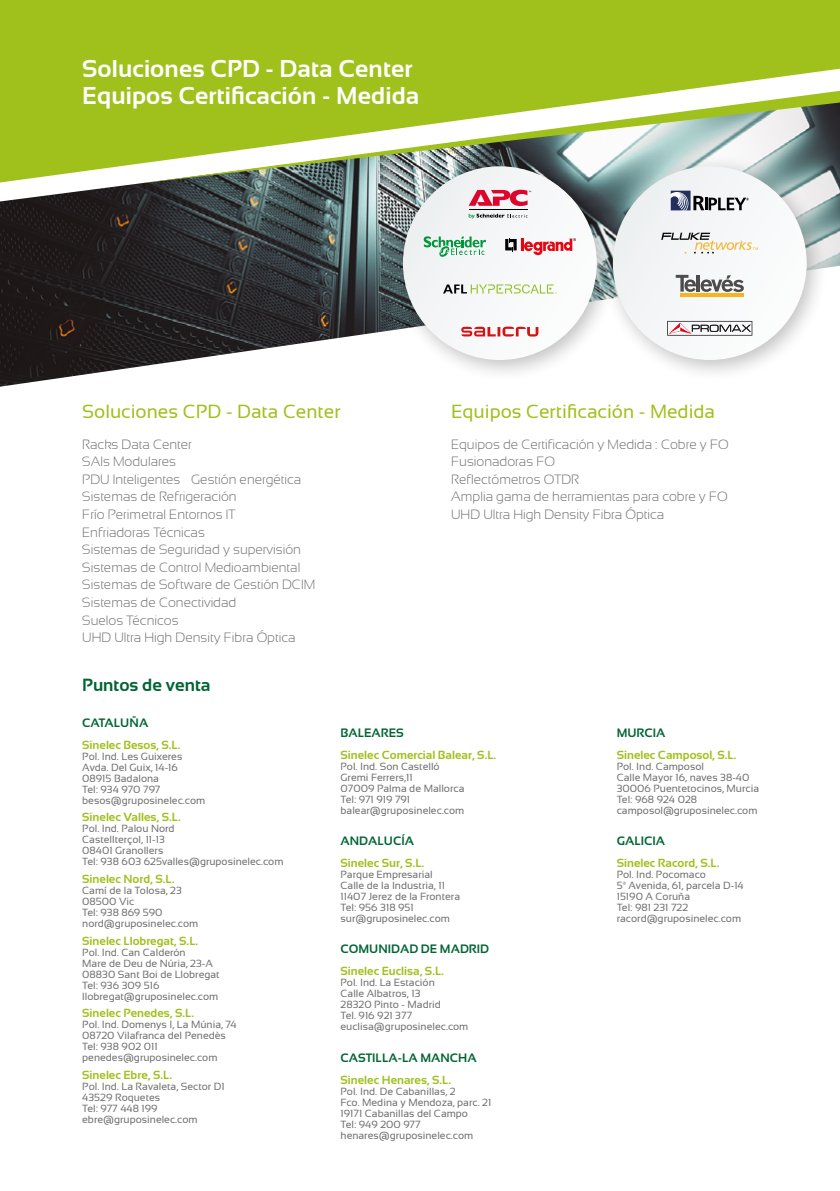
<style>
.page{position:relative;width:840px;height:1191px;background:#fff}
.page>*{position:absolute;margin:0;border:0;box-sizing:border-box;transform-origin:0 0}
.t1{font:700 24.4px/27px "Sansation";letter-spacing:.005em;color:#fff}
.t2{font:19px "Sansation";color:#a0c01b}
.t3{font:700 17.6px "Sansation";color:#006533}
.t4{font:300 13.4px/17.6px "Sansation";color:#706f6f}
.t5{font:700 12.2px "Sansation";color:#006533}
.t6{font:700 11.8px "Sansation";color:#a0c01b}
.t7{font:10.4px/11px "Sansation";color:#706f6f}
</style>
<div class="page">
<img style="left:0;top:182px;width:839px;height:205px">
<div style="left:389px;top:153px;width:229px;height:229px;background:#000;opacity:.25"></div>
<div style="left:402px;top:166px;width:194px;height:194px;background:#f6f7f8;border-radius:97px"></div>
<div style="left:599px;top:153px;width:229px;height:229px;background:#000;opacity:.25"></div>
<div style="left:612px;top:166px;width:194px;height:194px;background:#f5f7f8;border-radius:97px"></div>
<div style="left:0;top:0;width:839px;height:182px;background:#a0c01b"></div>
<svg style="left:138px;top:91px;width:701px;height:93px"></svg>
<svg style="left:661px;top:233px;width:96px;height:21px"></svg>
<svg style="left:670px;top:191px;width:78px;height:19px"></svg>
<svg style="left:461px;top:326px;width:77px;height:10px"></svg>
<svg style="left:468px;top:214px;width:59px;height:4px"></svg>
<hr style="left:468px;top:210px;width:59px;height:1px;background:#000">
<svg style="left:468px;top:190px;width:62px;height:16px"></svg>
<svg style="left:423px;top:236px;width:63px;height:21px"></svg>
<svg style="left:505px;top:238px;width:70px;height:17px"></svg>
<svg style="left:667px;top:321px;width:85px;height:15px"></svg>
<svg style="left:443px;top:284px;width:113px;height:10px"></svg>
<hr style="left:680px;top:293px;width:63px;height:3px;background:#fab31e">
<svg style="left:675px;top:275px;width:68px;height:17px"></svg>
<h1 class="t1" style="left:82px;top:55px;width:338px">Soluciones CPD - Data Center<br>Equipos Certificación - Medida</h1>
<h2 class="t2" style="left:82px;top:401px;width:260px">Soluciones CPD - Data Center</h2>
<h2 class="t2" style="left:451px;top:401px;width:265px">Equipos Certificación - Medida</h2>
<p class="t4" style="left:82px;top:435px;width:234px">Racks Data Center<br>SAIs Modulares<br>PDU Inteligentes – Gestión energética<br>Sistemas de Refrigeración<br>Frío Perimetral Entornos IT<br>Enfriadoras Técnicas<br>Sistemas de Seguridad y supervisión<br>Sistemas de Control Medioambiental<br>Sistemas de Software de Gestión DCIM<br>Sistemas de Conectividad<br>Suelos Técnicos<br>UHD Ultra High Density Fibra Óptica</p>
<p class="t4" style="left:451px;top:435px;width:279px">Equipos de Certificación y Medida : Cobre y FO<br>Fusionadoras FO<br>Reflectómetros OTDR<br>Amplia gama de herramientas para cobre y FO<br>UHD Ultra High Density Fibra Óptica</p>
<h3 class="t3" style="left:82px;top:675px;width:130px">Puntos de venta</h3>
<p class="t5" style="left:82px;top:715px;width:68px">CATALUÑA</p>
<p class="t6" style="left:82px;top:738px;width:100px">Sinelec Besos, S.L.</p>
<p class="t7" style="left:82px;top:750px;width:124px">Pol. Ind. Les Guixeres<br>Avda. Del Guix, 14-16<br>08915 Badalona<br>Tel: 934 970 797 besos@gruposinelec.com</p>
<p class="t6" style="left:82px;top:810px;width:100px">Sinelec Valles, S.L.</p>
<p class="t7" style="left:82px;top:823px;width:203px">Pol. Ind. Palou Nord<br>Castellterçol, 11-13<br>08401 Granollers<br>Tel: 938 603 625valles@gruposinelec.com</p>
<p class="t6" style="left:82px;top:872px;width:94px">Sinelec Nord, S.L.</p>
<p class="t7" style="left:82px;top:885px;width:118px">Camí de la Tolosa, 23<br>08500 Vic<br>Tel: 938 869 590 nord@gruposinelec.com</p>
<p class="t6" style="left:82px;top:934px;width:117px">Sinelec Llobregat, S.L.</p>
<p class="t7" style="left:82px;top:946px;width:139px">Pol. Ind. Can Calderón<br>Mare de Deu de Núria, 23-A<br>08830 Sant Boi de Llobregat<br>Tel: 936 309 516 llobregat@gruposinelec.com</p>
<p class="t6" style="left:82px;top:1006px;width:113px">Sinelec Penedes, S.L.</p>
<p class="t7" style="left:82px;top:1019px;width:156px">Pol. Ind. Domenys I, La Múnia, 74<br>08720 Vilafranca del Penedès<br>Tel: 938 902 011 penedes@gruposinelec.com</p>
<p class="t6" style="left:82px;top:1068px;width:91px">Sinelec Ebre, S.L.</p>
<p class="t7" style="left:82px;top:1080px;width:144px">Pol. Ind. La Ravaleta, Sector D1<br>43529 Roquetes<br>Tel: 977 448 199 ebre@gruposinelec.com</p>
<p class="t5" style="left:340px;top:725px;width:65px">BALEARES</p>
<p class="t6" style="left:340px;top:748px;width:157px">Sinelec Comercial Balear, S.L.</p>
<p class="t7" style="left:340px;top:760px;width:125px">Pol. Ind. Son Castelló<br>Gremi Ferrers,11<br>07009 Palma de Mallorca<br>Tel: 971 919 791 balear@gruposinelec.com</p>
<p class="t5" style="left:340px;top:833px;width:75px">ANDALUCÍA</p>
<p class="t6" style="left:340px;top:856px;width:85px">Sinelec Sur, S.L.</p>
<p class="t7" style="left:340px;top:868px;width:121px">Parque Empresarial<br>Calle de la Industria, 11<br>11407 Jerez de la Frontera<br>Tel: 956 318 951 sur@gruposinelec.com</p>
<p class="t5" style="left:340px;top:942px;width:150px">COMUNIDAD DE MADRID</p>
<p class="t6" style="left:340px;top:964px;width:105px">Sinelec Euclisa, S.L.</p>
<p class="t7" style="left:340px;top:977px;width:129px">Pol. Ind. La Estación<br>Calle Albatros, 13<br>28320 Pinto - Madrid<br>Tel. 916 921 377 euclisa@gruposinelec.com</p>
<p class="t5" style="left:340px;top:1050px;width:138px">CASTILLA-LA MANCHA</p>
<p class="t6" style="left:340px;top:1073px;width:112px">Sinelec Henares, S.L.</p>
<p class="t7" style="left:340px;top:1085px;width:152px">Pol. Ind. De Cabanillas, 2<br>Fco. Medina y Mendoza, parc. 21<br>19171 Cabanillas del Campo<br>Tel: 949 200 977 henares@gruposinelec.com</p>
<p class="t5" style="left:616px;top:725px;width:50px">MURCIA</p>
<p class="t6" style="left:616px;top:748px;width:121px">Sinelec Camposol, S.L.</p>
<p class="t7" style="left:616px;top:760px;width:144px">Pol. Ind. Camposol<br>Calle Mayor 16, naves 38-40<br>30006 Puentetocinos, Murcia<br>Tel: 968 924 028 camposol@gruposinelec.com</p>
<p class="t5" style="left:616px;top:834px;width:50px">GALICIA</p>
<p class="t6" style="left:616px;top:856px;width:104px">Sinelec Racord, S.L.</p>
<p class="t7" style="left:616px;top:869px;width:128px">Pol. Ind. Pocomaco<br>5ª Avenida, 61, parcela D-14<br>15190 A Coruña<br>Tel: 981 231 722 racord@gruposinelec.com</p>
</div>
